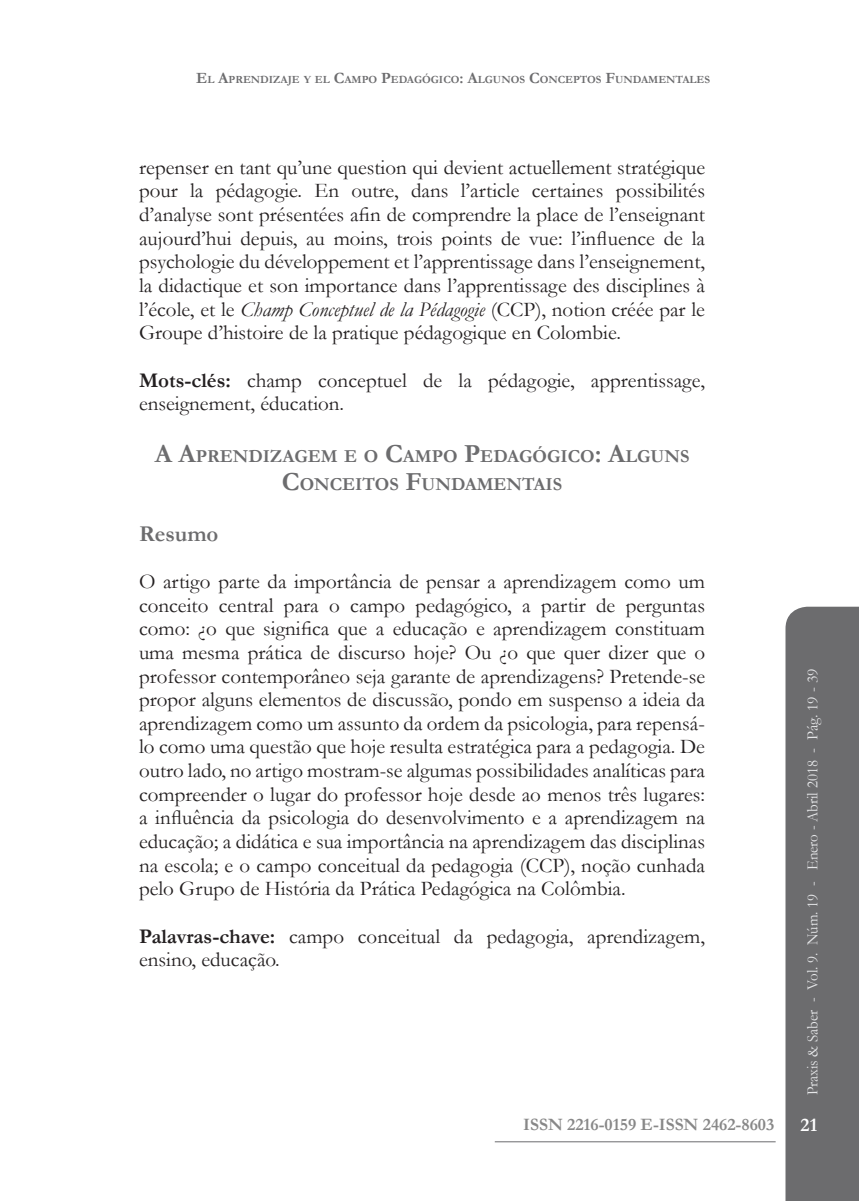
<style>
.page{position:relative;width:859px;height:1201px;background:#fff}
.page>*{position:absolute;margin:0;border:0;box-sizing:border-box;transform-origin:0 0}
.t1{font:700 22.75px "Garamond";color:#6c6c6e}
.t2{font:21px/23.6px "Garamond";color:#231f20;text-align:justify}
.t3{font:700 19.25px "Garamond";color:#fff}
.t4{font:700 18.38px/28px "Garamond";color:#6c6c6e;text-align:center}
.t5{font:700 17.5px "Garamond";color:#888}
.t6{font:15.75px "Garamond";color:#e6e7e9;scale:.95 1}
.t7{font:700 11.03px "Garamond";color:#6c6c6e}
.s1{font-size:15.75px}
.s2{font-style:italic}
.s3{font-weight:700}
.s4{font-size:26.25px}
</style>
<div class="page">
<div style="left:785px;top:606px;width:73px;height:594px;background:#6c6c6e"></div>
<hr style="left:494px;top:1141px;width:281px;height:1px;background:#6c6c6e">
<p class="t7" style="left:196px;top:72px;width:515px"><span class="s1">E</span>L <span class="s1">A</span>PRENDIZAJE Y EL <span class="s1">C</span>AMPO <span class="s1">P</span>EDAGÓGICO<span class="s1">: A</span>LGUNOS <span class="s1">C</span>ONCEPTOS <span class="s1">F</span>UNDAMENTALES</p>
<p class="t2" style="left:139px;top:155px;width:567px">repenser en tant qu’une question qui devient actuellement stratégique pour la pédagogie. En outre, dans l’article certaines possibilités d’analyse sont présentées afin de comprendre la place de l’enseignant aujourd’hui depuis, au moins, trois points de vue: l’influence de la psychologie du développement et l’apprentissage dans l’enseignement, la didactique et son importance dans l’apprentissage des disciplines à l’école, et le <span class="s2">Champ Conceptuel de la Pédagogie</span> (CCP), notion créée par le Groupe d’histoire de la pratique pédagogique en Colombie.</p>
<p class="t2" style="left:139px;top:367px;width:567px"><span class="s3">Mots-clés:</span> champ conceptuel de la pédagogie, apprentissage, enseignement, éducation.</p>
<p class="t4" style="left:155px;top:442px;width:536px"><span class="s4">A A</span>PRENDIZAGEM E O <span class="s4">C</span>AMPO <span class="s4">P</span>EDAGÓGICO<span class="s4">: A</span>LGUNS<br><span class="s4">C</span>ONCEITOS <span class="s4">F</span>UNDAMENTAIS</p>
<p class="t1" style="left:139px;top:518px;width:81px">Resumo</p>
<p class="t2" style="left:139px;top:569px;width:567px">O artigo parte da importância de pensar a aprendizagem como um conceito central para o campo pedagógico, a partir de perguntas como: ¿o que significa que a educação e aprendizagem constituam uma mesma prática de discurso hoje? Ou ¿o que quer dizer que o professor contemporâneo seja garante de aprendizagens? Pretende-se propor alguns elementos de discussão, pondo em suspenso a ideia da aprendizagem como um assunto da ordem da psicologia, para repensá&shy;lo como uma questão que hoje resulta estratégica para a pedagogia. De outro lado, no artigo mostram-se algumas possibilidades analíticas para compreender o lugar do professor hoje desde ao menos três lugares: a influência da psicologia do desenvolvimento e a aprendizagem na educação; a didática e sua importância na aprendizagem das disciplinas na escola; e o campo conceitual da pedagogia (CCP), noção cunhada pelo Grupo de História da Prática Pedagógica na Colômbia.</p>
<p class="t2" style="left:139px;top:923px;width:567px"><span class="s3">Palavras-chave:</span> campo conceitual da pedagogia, aprendizagem, ensino, educação.</p>
<p class="t5" style="left:523px;top:1112px;width:252px">ISSN 2216-0159 E-ISSN 2462-8603</p>
<p class="t6" style="left:801px;top:1095px;width:451px;rotate:-90deg">Praxis &amp; Saber - Vol. 9. Núm. 19 - Enero - Abril 2018 - Pág. 19 - 39</p>
<p class="t3" style="left:800px;top:1112px;width:18px">21</p>
</div>
